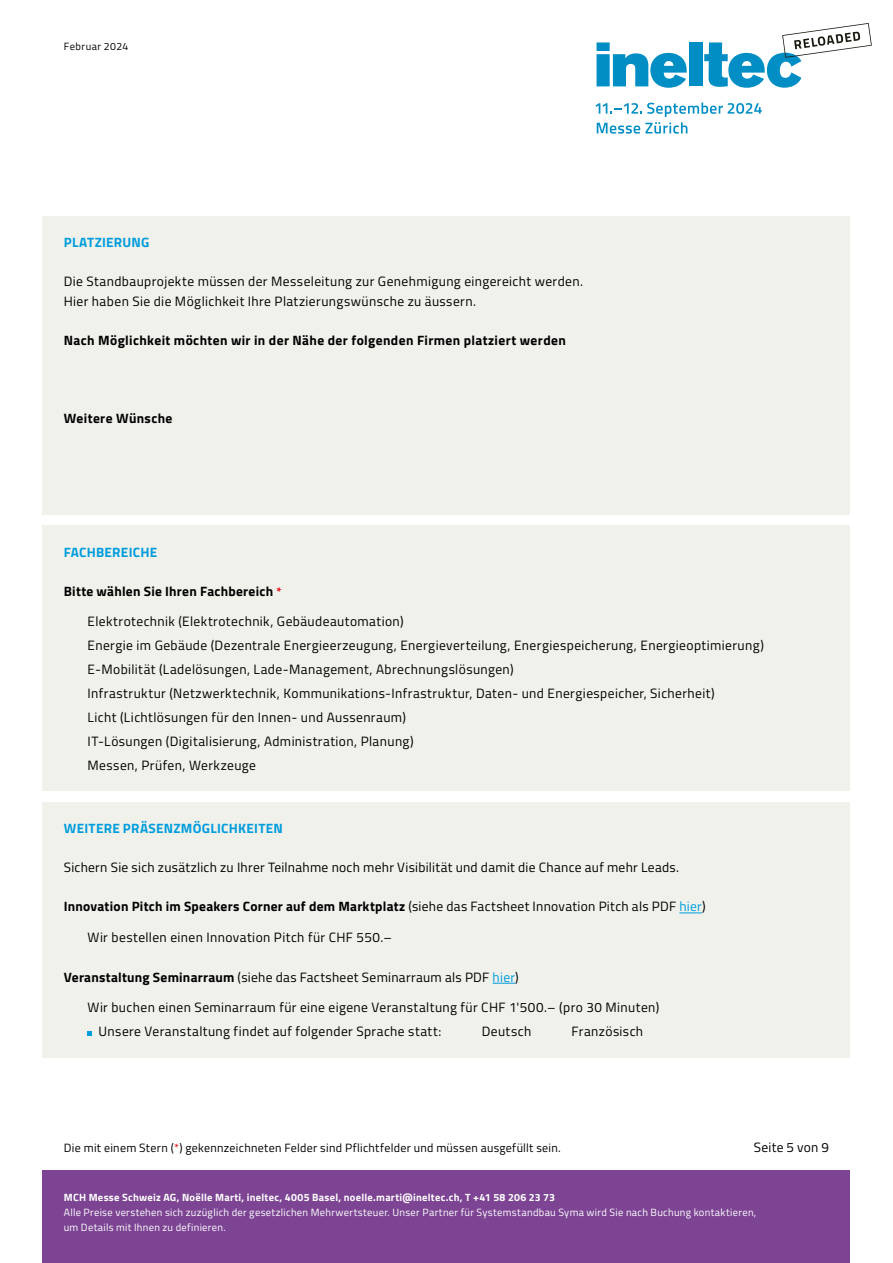
<style>
.page{position:relative;width:893px;height:1263px;background:#fff}
.page>*{position:absolute;margin:0;border:0;box-sizing:border-box;transform-origin:0 0}
.t1{font:13.5px/24px "Titillium";letter-spacing:.03em;color:#000}
.t2{font:700 13.5px "Titillium";letter-spacing:.025em;color:#000}
.t3{font:700 13.5px "Titillium";letter-spacing:.02em;color:#009cdd}
.t4{font:12px "Titillium";letter-spacing:.025em;color:#000}
.t5{font:10.5px/15px "Titillium";letter-spacing:.03em;color:#fff}
.t6{font:700 10.5px "Titillium";letter-spacing:.03em;color:#fff}
.t7{font:10.5px "Titillium";letter-spacing:.04em;color:#000}
.s1{font-size:12px;color:#e7000e}
.s2{font-weight:400}
.s3{font-weight:400;color:#009cdd}
.s4{font-weight:700}
.s5{color:#009cdd}
.s6{color:#e7000e}
</style>
<div class="page">
<svg style="left:597px;top:42px;width:90px;height:46px"></svg>
<div style="left:689px;top:42px;width:13px;height:44px;background:#008ec5"></div>
<svg style="left:595px;top:103px;width:167px;height:31px"></svg>
<svg style="left:704px;top:23px;width:168px;height:65px"></svg>
<div style="left:43px;top:1171px;width:807px;height:92px;background:#7c4493"></div>
<div style="left:43px;top:216px;width:807px;height:299px;background:#f0f1eb"></div>
<div style="left:43px;top:526px;width:807px;height:265px;background:#f0f1eb"></div>
<div style="left:43px;top:802px;width:807px;height:255px;background:#f0f1eb"></div>
<svg style="left:679px;top:913px;width:23px;height:1px"></svg>
<svg style="left:493px;top:983px;width:22px;height:1px"></svg>
<svg style="left:87px;top:1031px;width:5px;height:5px"></svg>
<p class="t7" style="left:64px;top:39px;width:66px">Februar 2024</p>
<p class="t3" style="left:64px;top:232px;width:87px">PLATZIERUNG</p>
<p class="t1" style="left:64px;top:271px;width:521px;line-height:19.5px">Die Standbauprojekte müssen der Messeleitung zur Genehmigung eingereicht werden.<br>Hier haben Sie die Möglichkeit Ihre Platzierungswünsche zu äussern.</p>
<p class="t2" style="left:64px;top:330px;width:504px">Nach Möglichkeit möchten wir in der Nähe der folgenden Firmen platziert werden</p>
<p class="t2" style="left:64px;top:408px;width:110px">Weitere Wünsche</p>
<p class="t3" style="left:64px;top:542px;width:95px">FACHBEREICHE</p>
<p class="t2" style="left:64px;top:581px;width:219px">Bitte wählen Sie Ihren Fachbereich <span class="s1">*</span></p>
<p class="t1" style="left:88px;top:609px;width:678px">Elektrotechnik (Elektrotechnik, Gebäudeautomation)<br>Energie im Gebäude (Dezentrale Energieerzeugung, Energieverteilung, Energiespeicherung, Energieoptimierung)<br>E-Mobilität (Ladelösungen, Lade-Management, Abrechnungslösungen)<br>Infrastruktur (Netzwerktechnik, Kommunikations-Infrastruktur, Daten- und Energiespeicher, Sicherheit)<br>Licht (Lichtlösungen für den Innen- und Aussenraum)<br>IT-Lösungen (Digitalisierung, Administration, Planung)<br>Messen, Prüfen, Werkzeuge</p>
<p class="t3" style="left:64px;top:818px;width:221px">WEITERE PRÄSENZMÖGLICHKEITEN</p>
<p class="t1" style="left:64px;top:855px;width:617px">Sichern Sie sich zusätzlich zu Ihrer Teilnahme noch mehr Visibilität und damit die Chance auf mehr Leads.</p>
<p class="t2" style="left:64px;top:896px;width:643px">Innovation Pitch im Speakers Corner auf dem Marktplatz <span class="s2">(siehe das Factsheet Innovation Pitch als PDF</span> <span class="s3">hier</span><span class="s2">)</span></p>
<p class="t1" style="left:88px;top:924px;width:306px">Wir bestellen einen Innovation Pitch für CHF 550.–</p>
<p class="t1" style="left:64px;top:964px;width:457px"><span class="s4">Veranstaltung Seminarraum</span> (siehe das Factsheet Seminarraum als PDF <span class="s5">hier</span>)</p>
<p class="t1" style="left:99px;top:995px;width:562px;text-indent:-11px">Wir buchen einen Seminarraum für eine eigene Veranstaltung für CHF 1'500.– (pro 30 Minuten)<br>Unsere Veranstaltung findet auf folgender Sprache statt:</p>
<p class="t1" style="left:482px;top:1018px;width:51px">Deutsch</p>
<p class="t1" style="left:571px;top:1018px;width:73px">Französisch</p>
<p class="t4" style="left:64px;top:1139px;width:499px">Die mit einem Stern (<span class="s6">*</span>) gekennzeichneten Felder sind Pflichtfelder und müssen ausgefüllt sein.</p>
<p class="t1" style="left:754px;top:1135px;width:77px">Seite 5 von 9</p>
<p class="t6" style="left:64px;top:1189px;width:493px">MCH Messe Schweiz AG, Noëlle Marti, ineltec, 4005 Basel, noelle.marti@ineltec.ch, T +41 58 206 23 73</p>
<p class="t5" style="left:64px;top:1204px;width:694px">Alle Preise verstehen sich zuzüglich der gesetzlichen Mehrwertsteuer. Unser Partner für Systemstandbau Syma wird Sie nach Buchung kontaktieren, um Details mit Ihnen zu definieren.</p>
</div>
